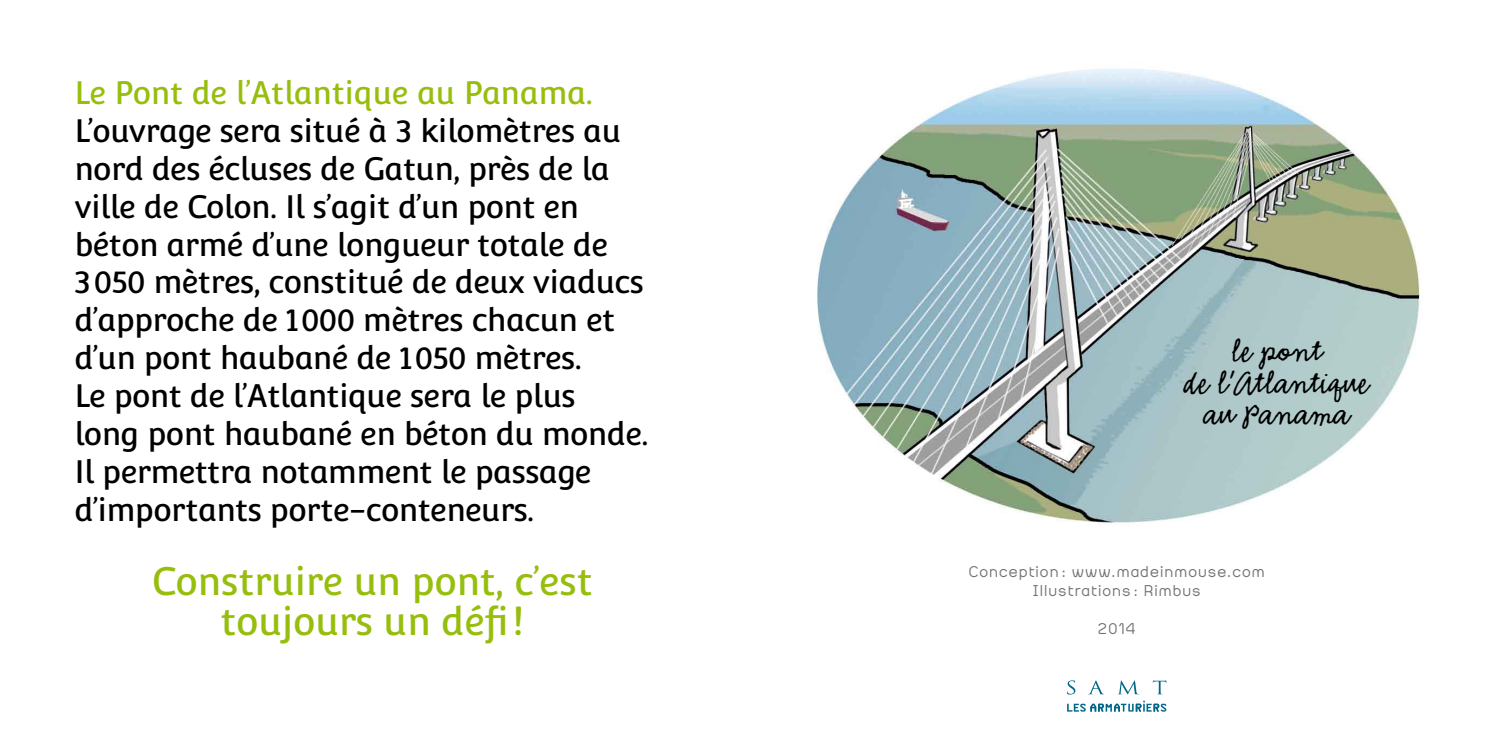
<style>
.page{position:relative;width:1489px;height:745px;background:#fff}
.page>*{position:absolute;margin:0;border:0;box-sizing:border-box;transform-origin:0 0}
.t1{font:38.5px/40.6px "Convergence";letter-spacing:-.01em;color:#97be0d;text-align:center}
.t2{font:35px "Emmascript MVB Std";color:#000}
.t3{font:31.5px/37.8px "Convergence";letter-spacing:-.02em;color:#000}
.t4{font:15.75px "Bouroullec";letter-spacing:.025em;color:#707173}
.s1{color:#97be0d}
</style>
<div class="page">
<img style="left:817px;top:68px;width:603px;height:455px">
<svg style="left:1067px;top:700px;width:99px;height:11px"></svg>
<svg style="left:1067px;top:680px;width:8px;height:14px"></svg>
<svg style="left:1090px;top:680px;width:12px;height:13px"></svg>
<svg style="left:1119px;top:680px;width:18px;height:13px"></svg>
<svg style="left:1152px;top:680px;width:14px;height:13px"></svg>
<p class="t3" style="left:74px;top:74px;width:575px"><span class="s1">Le Pont de l’Atlantique au Panama.<br></span>L’ouvrage sera situé à 3 kilomètres au nord des écluses de Gatun, près de la ville de Colon. Il s’agit d’un pont en béton armé d’une longueur totale de 3050 mètres, constitué de deux viaducs d’approche de 1000 mètres chacun et d’un pont haubané de 1050 mètres.<br>Le pont de l’Atlantique sera le plus long pont haubané en béton du monde.<br>Il permettra notamment le passage d’importants porte-conteneurs.</p>
<p class="t1" style="left:152px;top:560px;width:442px">Construire un pont, c’est toujours un défi!</p>
<p class="t4" style="left:968px;top:562px;width:298px">Conception : www.madeinmouse.com</p>
<p class="t2" style="left:1231px;top:331px;width:92px">le pont</p>
<p class="t2" style="left:1184px;top:363px;width:186px">de l’Atlantique</p>
<p class="t2" style="left:1204px;top:394px;width:147px">au Panama</p>
<p class="t4" style="left:1032px;top:581px;width:170px">Illustrations : Rimbus</p>
<p class="t4" style="left:1097px;top:619px;width:40px">2014</p>
</div>
